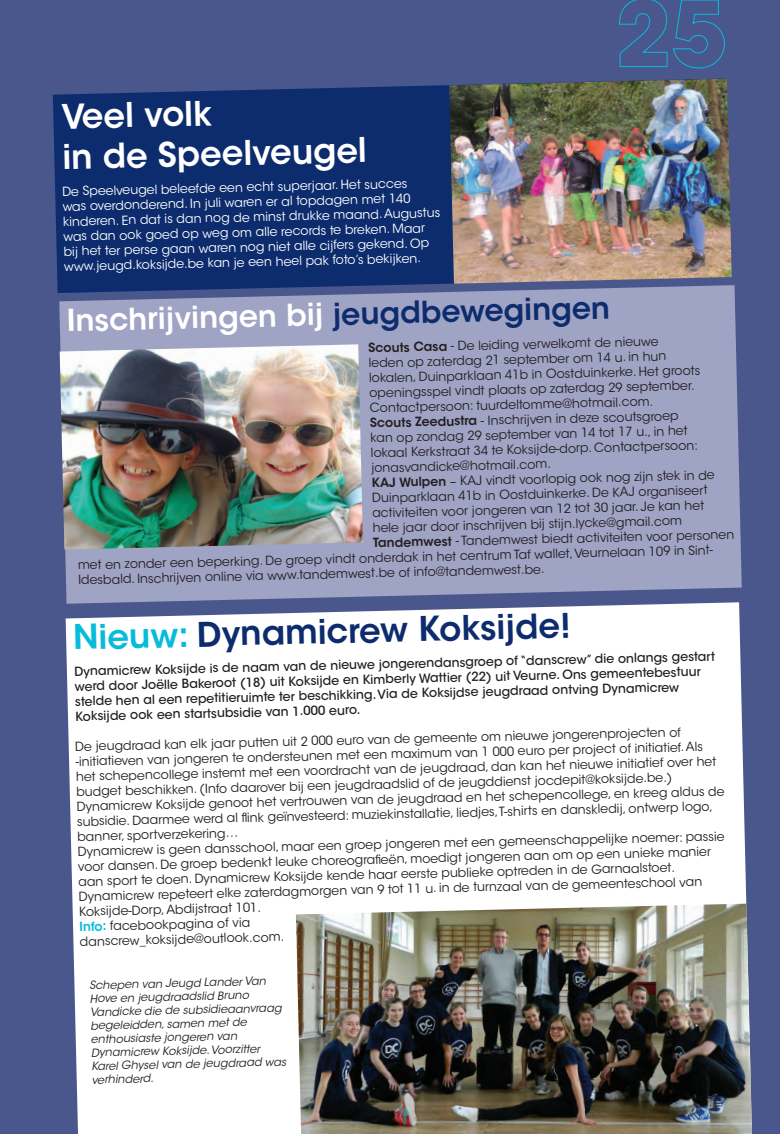
<style>
.page{position:relative;width:780px;height:1134px;background:#4a578c}
.page>*{position:absolute;margin:0;border:0;box-sizing:border-box;transform-origin:0 0}
.t1{font:600 33.75px "ITC Avant Garde Std";color:#0d2c6e}
.t2{font:600 33.75px/39.9px "ITC Avant Garde Std";color:#fff}
.t3{font:600 30px "ITC Avant Garde Std";color:#fff}
.t4{font:12.5px/15px "ITC Avant Garde Std";color:#231f20}
.t5{font:500 12.5px/15.4px "ITC Avant Garde Std";color:#231f20}
.t6{font:12.5px/15px "ITC Avant Garde Std";color:#fff}
.t7{font:italic 11.25px/13.5px "ITC Avant Garde Std";color:#231f20}
.s1{color:#0d2c6e}
.s2{font-weight:600}
.s3{color:#07bbda}
.s4{font-weight:600;color:#07bbda}
</style>
<div class="page">
<div style="left:53px;top:85px;width:396px;height:208px;background:#0d2c6e"></div>
<div style="left:66px;top:604px;width:681px;height:530px;background:#fff"></div>
<svg style="left:59px;top:285px;width:682px;height:319px;background:#979cbf"></svg>
<img style="left:296px;top:904px;width:456px;height:230px">
<img style="left:449px;top:79px;width:282px;height:205px">
<img style="left:60px;top:344px;width:303px;height:205px">
<svg style="left:619px;top:0;width:106px;height:69px"></svg>
<h1 class="t2" style="left:61px;top:96px;width:306px;rotate:-1deg">Veel volk<br>in de Speelveugel</h1>
<p class="t6" style="left:62px;top:183px;width:379px;rotate:-1deg">De Speelveugel beleefde een echt superjaar. Het succes<br>was overdonderend. In juli waren er al topdagen met 140 kinderen. En dat is dan nog de minst drukke maand. Augustus was dan ook goed op weg om alle records te breken. Maar bij het ter perse gaan waren nog niet alle cijfers gekend. Op www.jeugd.koksijde.be kan je een heel pak foto’s bekijken.</p>
<h2 class="t3" style="left:67px;top:301px;width:544px;rotate:-1deg">Inschrijvingen bij<span class="s1">jeugdbewegingen</span></h2>
<p class="t4" style="left:368px;top:339px;width:333px;rotate:-1deg"><span class="s2">Scouts Casa</span> - De leiding verwelkomt de nieuwe<br>leden op zaterdag 21 september om 14 u. in hun lokalen, Duinparklaan 41b in Oostduinkerke. Het groots openingsspel vindt plaats op zaterdag 29 september.<br>Contactpersoon: tuurdeltomme@hotmail.com.<br><span class="s2">Scouts Zeedustra</span> - Inschrijven in deze scoutsgroep kan op zondag 29 september van 14 tot 17 u., in het lokaal Kerkstraat 34 te Koksijde-dorp. Contactpersoon: jonasvandicke@hotmail.com.</p>
<p class="t4" style="left:371px;top:474px;width:363px;rotate:-1deg"><span class="s2">KAJ Wulpen</span> – KAJ vindt voorlopig ook nog zijn stek in de Duinparklaan 41b in Oostduinkerke. De KAJ organiseert activiteiten voor jongeren van 12 tot 30 jaar. Je kan het<br>hele jaar door inschrijven bij stijn.lycke@gmail.com <span class="s2">Tandemwest</span> - Tandemwest biedt activiteiten voor personen</p>
<p class="t4" style="left:78px;top:555px;width:639px;line-height:15.8px;rotate:-1deg">met en zonder een beperking. De groep vindt onderdak in het centrum Taf wallet, Veurnelaan 109 in Sint-<br>Idesbald. Inschrijven online via www.tandemwest.be of info@tandemwest.be.</p>
<h1 class="t1" style="left:73px;top:614px;width:499px;rotate:-1deg"><span class="s3">Nieuw:</span> Dynamicrew Koksijde!</h1>
<p class="t5" style="left:74px;top:661px;width:642px;rotate:-1deg">Dynamicrew Koksijde is de naam van de nieuwe jongerendansgroep of “danscrew” die onlangs gestart werd door Joëlle Bakeroot (18) uit Koksijde en Kimberly Wattier (22) uit Veurne. Ons gemeentebestuur stelde hen al een repetitieruimte ter beschikking. Via de Koksijdse jeugdraad ontving Dynamicrew Koksijde ook een startsubsidie van 1.000 euro.</p>
<p class="t4" style="left:75px;top:737px;width:650px;rotate:-1deg">De jeugdraad kan elk jaar putten uit 2 000 euro van de gemeente om nieuwe jongerenprojecten of -initiatieven van jongeren te ondersteunen met een maximum van 1 000 euro per project of initiatief. Als het schepencollege instemt met een voordracht van de jeugdraad, dan kan het nieuwe initiatief over het budget beschikken. (Info daarover bij een jeugdraadslid of de jeugddienst jocdepit@koksijde.be.)<br>Dynamicrew Koksijde genoot het vertrouwen van de jeugdraad en het schepencollege, en kreeg aldus de subsidie. Daarmee werd al fl ink geïnvesteerd: muziekinstallatie, liedjes, T-shirts en danskledij, ontwerp logo,</p>
<p class="t4" style="left:77px;top:829px;width:648px;line-height:13.4px;rotate:-1deg">banner, sportverzekering…<br>Dynamicrew is geen dansschool, maar een groep jongeren met een gemeenschappelijke noemer: passie</p>
<p class="t4" style="left:78px;top:857px;width:634px;rotate:-1deg">voor dansen. De groep bedenkt leuke choreografi eën, moedigt jongeren aan om op een unieke manier aan sport te doen. Dynamicrew Koksijde kende haar eerste publieke optreden in de Garnaalstoet.<br>Dynamicrew repeteert elke zaterdagmorgen van 9 tot 11 u. in de turnzaal van de gemeenteschool van</p>
<p class="t4" style="left:79px;top:903px;width:206px;rotate:-1deg">Koksijde-Dorp, Abdijstraat 101.<br><span class="s4">Info:</span> facebookpagina of via danscrew_koksijde@outlook.com.</p>
<p class="t7" style="left:89px;top:978px;width:197px;rotate:-1deg">Schepen van Jeugd Lander Van<br>Hove en jeugdraadslid Bruno<br>Vandicke die de subsidieaanvraag begeleidden, samen met de enthousiaste jongeren van<br>Dynamicrew Koksijde. Voorzitter<br>Karel Ghysel van de jeugdraad was verhinderd.</p>
</div>
